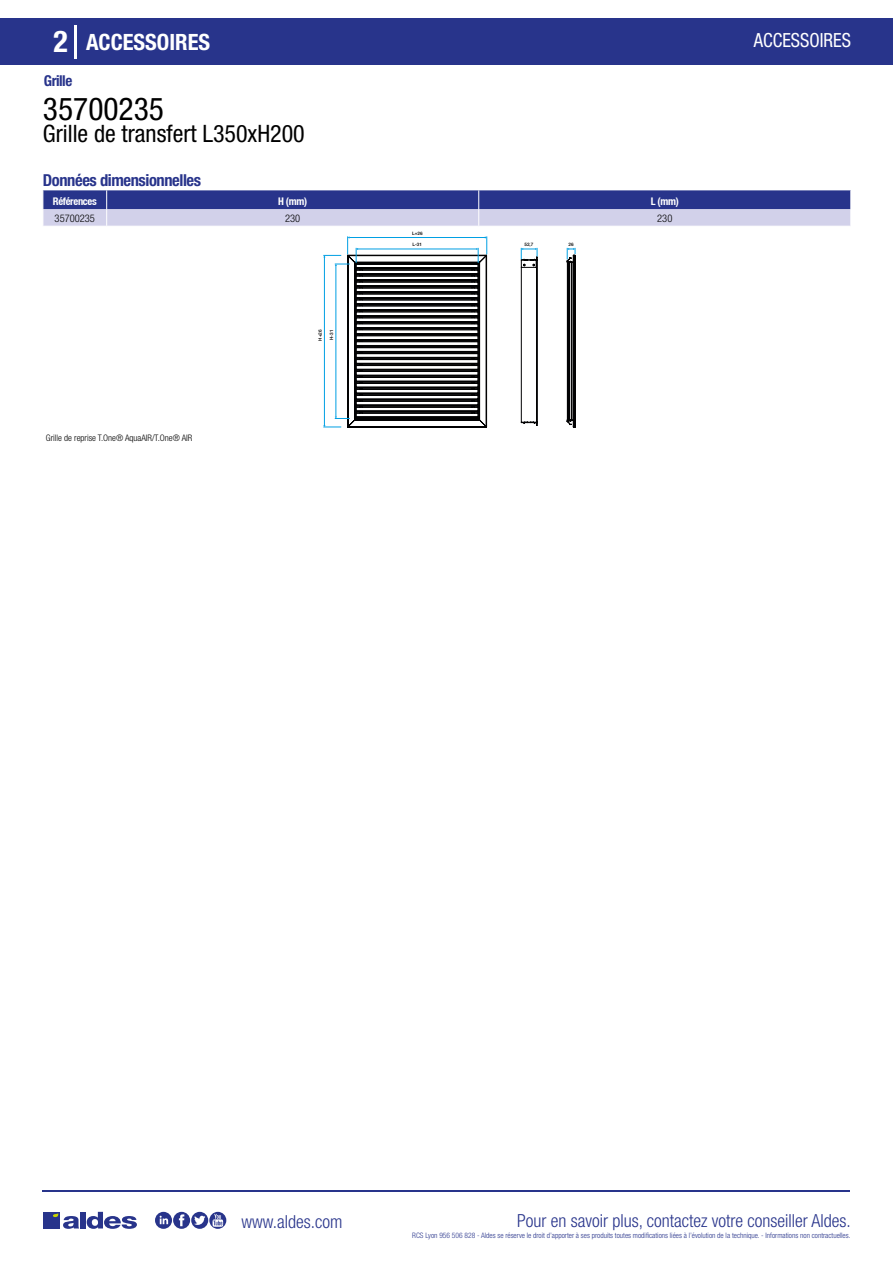
<style>
.page{position:relative;width:893px;height:1263px;background:#fff}
.page>*{position:absolute;margin:0;border:0;box-sizing:border-box;transform-origin:0 0}
.t1{font:condensed 31.5px "Helvetica Neue LT Std";color:#000}
.t2{font:700 condensed 30px "Helvetica Neue LT Std";color:#fff}
.t3{font:condensed 24px "Helvetica Neue LT Std";color:#000}
.t4{font:700 condensed 22.5px "Helvetica Neue LT Std";color:#fff}
.t5{font:condensed 19.5px "Helvetica Neue LT Std";color:#fff;scale:.95 1}
.t6{font:300 condensed 18px "Helvetica Neue";color:#28348b}
.t7{font:700 condensed 16.5px "Helvetica Neue LT Std";letter-spacing:-.025em;color:#28348b}
.t8{font:700 condensed 15px "Helvetica Neue LT Std";letter-spacing:-.035em;color:#28348b}
.t9{font:700 condensed 10.5px "Helvetica Neue";letter-spacing:-.03em;color:#fff}
.t10{font:300 condensed 10.5px "Helvetica Neue";color:#000}
.t11{font:300 condensed 9px "Helvetica Neue";color:#000}
.t12{font:300 condensed 7.5px "Helvetica Neue";color:#28348b}
.t13{font:500 4.65px "Helvetica Neue";color:#000}
</style>
<div class="page">
<div style="left:0;top:18px;width:893px;height:46px;background:#28348b"></div>
<hr style="left:74px;top:25px;width:2px;height:33px;background:#fff">
<hr style="left:43px;top:1190px;width:807px;height:1px;background:#28348b">
<svg style="left:155px;top:1212px;width:71px;height:17px"></svg>
<div style="left:43px;top:1212px;width:17px;height:16px;background:#28348b"></div>
<div style="left:80px;top:1212px;width:6px;height:16px;background:#28348b"></div>
<svg style="left:87px;top:1212px;width:50px;height:17px"></svg>
<svg style="left:53px;top:1213px;width:26px;height:16px"></svg>
<svg style="left:43px;top:190px;width:808px;height:36px;background:#7b81b9"></svg>
<svg style="left:323px;top:236px;width:164px;height:192px"></svg>
<svg style="left:521px;top:248px;width:55px;height:179px"></svg>
<h2 class="t2" style="left:54px;top:24px;width:16px">2</h2>
<h3 class="t4" style="left:86px;top:28px;width:126px">ACCESSOIRES</h3>
<h3 class="t5" style="left:754px;top:29px;width:104px">ACCESSOIRES</h3>
<h3 class="t8" style="left:44px;top:71px;width:30px">Grille</h3>
<h1 class="t1" style="left:43px;top:91px;width:122px">35700235</h1>
<h3 class="t3" style="left:43px;top:120px;width:263px">Grille de transfert L350xH200</h3>
<h3 class="t7" style="left:43px;top:170px;width:160px">Données dimensionnelles</h3>
<h3 class="t9" style="left:53px;top:195px;width:45px">Références</h3>
<h3 class="t9" style="left:278px;top:195px;width:30px">H (mm)</h3>
<h3 class="t9" style="left:651px;top:195px;width:29px">L (mm)</h3>
<h3 class="t10" style="left:55px;top:212px;width:42px">35700235</h3>
<h3 class="t10" style="left:285px;top:212px;width:17px">230</h3>
<h3 class="t10" style="left:657px;top:212px;width:17px">230</h3>
<p class="t13" style="left:412px;top:242px;width:11px">L-31</p>
<p class="t13" style="left:412px;top:230px;width:12px">L+26</p>
<p class="t13" style="left:524px;top:242px;width:11px">52,7</p>
<p class="t13" style="left:569px;top:242px;width:7px">26</p>
<p class="t11" style="left:46px;top:433px;width:148px">Grille de reprise T.One® AquaAIR/T.One® AIR</p>
<p class="t13" style="left:317px;top:341px;width:13px;rotate:-90deg">H+26</p>
<p class="t13" style="left:329px;top:340px;width:12px;rotate:-90deg">H-31</p>
<h3 class="t6" style="left:241px;top:1211px;width:102px">www.aldes.com</h3>
<h3 class="t6" style="left:517px;top:1211px;width:335px">Pour en savoir plus, contactez votre conseiller Aldes.</h3>
<p class="t12" style="left:412px;top:1230px;width:440px">RCS Lyon 956 506 828 - Aldes se réserve le droit d’apporter à ses produits toutes modifications liées à l’évolution de la technique. - Informations non contractuelles.</p>
</div>
